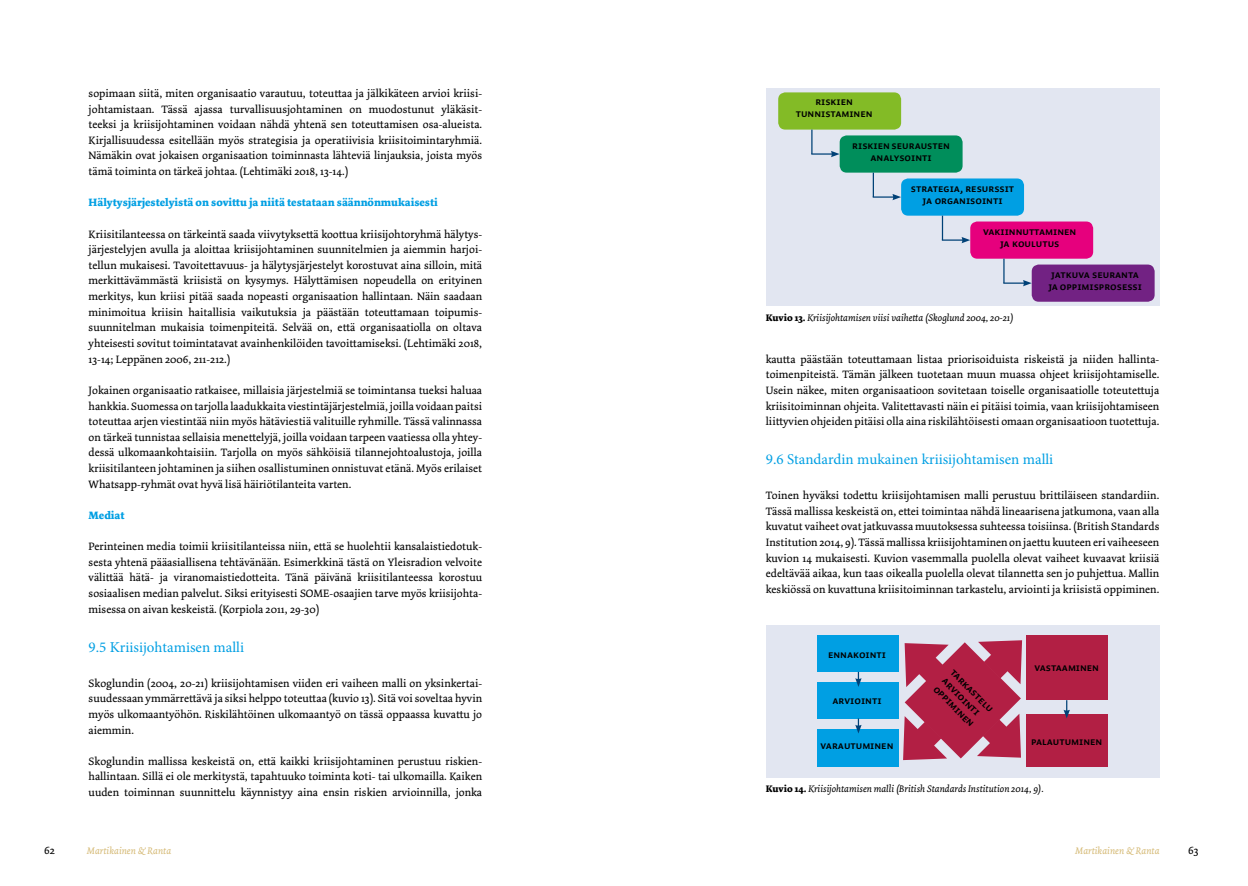
<style>
.page{position:relative;width:1248px;height:886px;background:#fff}
.page>*{position:absolute;margin:0;border:0;box-sizing:border-box;transform-origin:0 0}
.t1{font:15px "Minion Pro";color:#009fe3}
.t2{font:11.25px/15.6px "Dolly Pro";color:#000;text-align:justify}
.t3{font:700 11.25px "Dolly Pro";color:#009fe3}
.t4{font:10.62px/11.9px "Auto 2 Bold Sm Cp";color:#000;text-align:center}
.t5{font:italic 10px "Dolly Pro";color:#000}
.t6{font:italic 10px "Dolly Pro";color:#d6bb78}
.s1{font-weight:700;font-style:normal}
</style>
<div class="page">
<div style="left:765px;top:625px;width:394px;height:152px;background:#e2e6f1"></div>
<div style="left:765px;top:89px;width:394px;height:217px;background:#e2e6f1"></div>
<div style="left:778px;top:92px;width:123px;height:38px;background:#83bb26;border-radius:7px"></div>
<div style="left:839px;top:135px;width:123px;height:38px;background:#008e5b;border-radius:7px"></div>
<div style="left:901px;top:178px;width:122px;height:38px;background:#009fe3;border-radius:7px"></div>
<div style="left:970px;top:221px;width:123px;height:38px;background:#e6007d;border-radius:7px"></div>
<div style="left:1031px;top:265px;width:123px;height:37px;background:#722283;border-radius:7px"></div>
<svg style="left:811px;top:130px;width:1px;height:23px"></svg>
<hr style="left:811px;top:153px;width:21px;height:2px;background:#004177">
<svg style="left:830px;top:151px;width:9px;height:6px"></svg>
<svg style="left:872px;top:173px;width:1px;height:23px"></svg>
<hr style="left:872px;top:196px;width:22px;height:2px;background:#004177">
<svg style="left:892px;top:194px;width:9px;height:6px"></svg>
<hr style="left:941px;top:216px;width:2px;height:24px;background:#004177">
<hr style="left:941px;top:239px;width:22px;height:2px;background:#004177">
<svg style="left:961px;top:237px;width:9px;height:6px"></svg>
<svg style="left:1003px;top:259px;width:1px;height:23px"></svg>
<hr style="left:1003px;top:282px;width:21px;height:2px;background:#004177">
<svg style="left:1022px;top:280px;width:9px;height:6px"></svg>
<div style="left:817px;top:635px;width:82px;height:37px;background:#009fe3"></div>
<div style="left:817px;top:682px;width:82px;height:36px;background:#009fe3"></div>
<div style="left:817px;top:729px;width:82px;height:38px;background:#009fe3"></div>
<div style="left:1025px;top:635px;width:82px;height:65px;background:#b21f44"></div>
<div style="left:1025px;top:715px;width:82px;height:52px;background:#b21f44"></div>
<svg style="left:884px;top:635px;width:156px;height:143px"></svg>
<svg style="left:855px;top:672px;width:6px;height:15px"></svg>
<svg style="left:855px;top:718px;width:6px;height:15px"></svg>
<svg style="left:1063px;top:700px;width:6px;height:18px"></svg>
<p class="t2" style="left:89px;top:85px;width:395px">sopimaan siitä, miten organisaatio varautuu, toteuttaa ja jälkikäteen arvioi kriisi&shy;johtamistaan. Tässä ajassa turvallisuusjohtaminen on muodostunut yläkäsit&shy;teeksi ja kriisijohtaminen voidaan nähdä yhtenä sen toteuttamisen osa-alueista.<br>Kirjallisuudessa esitellään myös strategisia ja operatiivisia kriisitoimintaryhmiä.<br>Nämäkin ovat jokaisen organisaation toiminnasta lähteviä linjauksia, joista myös tämä toiminta on tärkeä johtaa. (Lehtimäki 2018, 13-14.)</p>
<p class="t3" style="left:89px;top:195px;width:350px">Hälytysjärjestelyistä on sovittu ja niitä testataan säännönmukaisesti</p>
<p class="t2" style="left:89px;top:226px;width:395px">Kriisitilanteessa on tärkeintä saada viivytyksettä koottua kriisijohtoryhmä hälytys&shy;järjestelyjen avulla ja aloittaa kriisijohtaminen suunnitelmien ja aiemmin harjoi&shy;tellun mukaisesi. Tavoitettavuus- ja hälytysjärjestelyt korostuvat aina silloin, mitä merkittävämmästä kriisistä on kysymys. Hälyttämisen nopeudella on erityinen merkitys, kun kriisi pitää saada nopeasti organisaation hallintaan. Näin saadaan minimoitua kriisin haitallisia vaikutuksia ja päästään toteuttamaan toipumis&shy;suunnitelman mukaisia toimenpiteitä. Selvää on, että organisaatiolla on oltava yhteisesti sovitut toimintatavat avainhenkilöiden tavoittamiseksi. (Lehtimäki 2018, 13-14; Leppänen 2006, 211-212.)</p>
<p class="t2" style="left:89px;top:382px;width:395px">Jokainen organisaatio ratkaisee, millaisia järjestelmiä se toimintansa tueksi haluaa hankkia. Suomessa on tarjolla laadukkaita viestintäjärjestelmiä, joilla voidaan paitsi toteuttaa arjen viestintää niin myös hätäviestiä valituille ryhmille. Tässä valinnassa on tärkeä tunnistaa sellaisia menettelyjä, joilla voidaan tarpeen vaatiessa olla yhtey&shy;dessä ulkomaankohtaisiin. Tarjolla on myös sähköisiä tilannejohtoalustoja, joilla kriisitilanteen johtaminen ja siihen osallistuminen onnistuvat etänä. Myös erilaiset Whatsapp-ryhmät ovat hyvä lisä häiriötilanteita varten.</p>
<p class="t3" style="left:89px;top:508px;width:37px">Mediat</p>
<p class="t2" style="left:89px;top:539px;width:395px">Perinteinen media toimii kriisitilanteissa niin, että se huolehtii kansalaistiedotuk&shy;sesta yhtenä pääasiallisena tehtävänään. Esimerkkinä tästä on Yleisradion velvoite välittää hätä- ja viranomaistiedotteita. Tänä päivänä kriisitilanteessa korostuu sosiaalisen median palvelut. Siksi erityisesti SOME-osaajien tarve myös kriisijohta&shy;misessa on aivan keskeistä. (Korpiola 2011, 29-30)</p>
<h1 class="t1" style="left:89px;top:637px;width:157px">9.5 Kriisijohtamisen malli</h1>
<p class="t2" style="left:89px;top:675px;width:395px">Skoglundin (2004, 20-21) kriisijohtamisen viiden eri vaiheen malli on yksinkertai&shy;suudessaan ymmärrettävä ja siksi helppo toteuttaa (kuvio 13). Sitä voi soveltaa hyvin myös ulkomaantyöhön. Riskilähtöinen ulkomaantyö on tässä oppaassa kuvattu jo aiemmin.</p>
<p class="t2" style="left:89px;top:753px;width:395px">Skoglundin mallissa keskeistä on, että kaikki kriisijohtaminen perustuu riskien&shy;hallintaan. Sillä ei ole merkitystä, tapahtuuko toiminta koti- tai ulkomailla. Kaiken uuden toiminnan suunnittelu käynnistyy aina ensin riskien arvioinnilla, jonka</p>
<p class="t4" style="left:795px;top:96px;width:78px">riskien tunnistaminen</p>
<p class="t4" style="left:852px;top:140px;width:99px">riskien seurausten analysointi</p>
<p class="t4" style="left:910px;top:183px;width:105px">strategia, resurssit ja organisointi</p>
<p class="t4" style="left:983px;top:226px;width:95px">vakiinnuttaminen ja koulutus</p>
<p class="t4" style="left:1048px;top:269px;width:95px;text-align:left">jatkuva seuranta ja oppimisprosessi</p>
<p class="t5" style="left:765px;top:311px;width:249px"><span class="s1">Kuvio 13.</span> Kriisijohtamisen viisi vaihetta (Skoglund 2004, 20-21)</p>
<p class="t2" style="left:765px;top:351px;width:395px">kautta päästään toteuttamaan listaa priorisoiduista riskeistä ja niiden hallinta&shy;toimenpiteistä. Tämän jälkeen tuotetaan muun muassa ohjeet kriisijohtamiselle.<br>Usein näkee, miten organisaatioon sovitetaan toiselle organisaatiolle toteutettuja kriisitoiminnan ohjeita. Valitettavasti näin ei pitäisi toimia, vaan kriisijohtamiseen liittyvien ohjeiden pitäisi olla aina riskilähtöisesti omaan organisaatioon tuotettuja.</p>
<h1 class="t1" style="left:765px;top:449px;width:289px">9.6 Standardin mukainen kriisijohtamisen malli</h1>
<p class="t2" style="left:765px;top:488px;width:395px">Toinen hyväksi todettu kriisijohtamisen malli perustuu brittiläiseen standardiin.<br>Tässä mallissa keskeistä on, ettei toimintaa nähdä lineaarisena jatkumona, vaan alla kuvatut vaiheet ovat jatkuvassa muutoksessa suhteessa toisiinsa. (British Standards Institution 2014, 9). Tässä mallissa kriisijohtaminen on jaettu kuuteen eri vaiheeseen kuvion 14 mukaisesti. Kuvion vasemmalla puolella olevat vaiheet kuvaavat kriisiä edeltävää aikaa, kun taas oikealla puolella olevat tilannetta sen jo puhjettua. Mallin keskiössä on kuvattuna kriisitoiminnan tarkastelu, arviointi ja kriisistä oppiminen.</p>
<p class="t4" style="left:828px;top:648px;width:60px">ennakointi</p>
<p class="t4" style="left:832px;top:694px;width:50px">arviointi</p>
<p class="t4" style="left:820px;top:740px;width:74px">varautuminen</p>
<p class="t4" style="left:956px;top:667px;width:58px;text-align:left;rotate:45deg">tarkastelu arviointi oppiminen</p>
<p class="t4" style="left:1034px;top:662px;width:66px">vastaaminen</p>
<p class="t4" style="left:1030px;top:736px;width:73px">palautuminen</p>
<p class="t5" style="left:765px;top:782px;width:279px"><span class="s1">Kuvio 14.</span> Kriisijohtamisen malli (British Standards Institution 2014, 9).</p>
<p class="t2" style="left:44px;top:843px;width:12px">62</p>
<p class="t6" style="left:87px;top:844px;width:86px">Martikainen &amp; Ranta</p>
<p class="t6" style="left:1075px;top:844px;width:86px">Martikainen &amp; Ranta</p>
<p class="t2" style="left:1187px;top:842px;width:12px">63</p>
</div>
